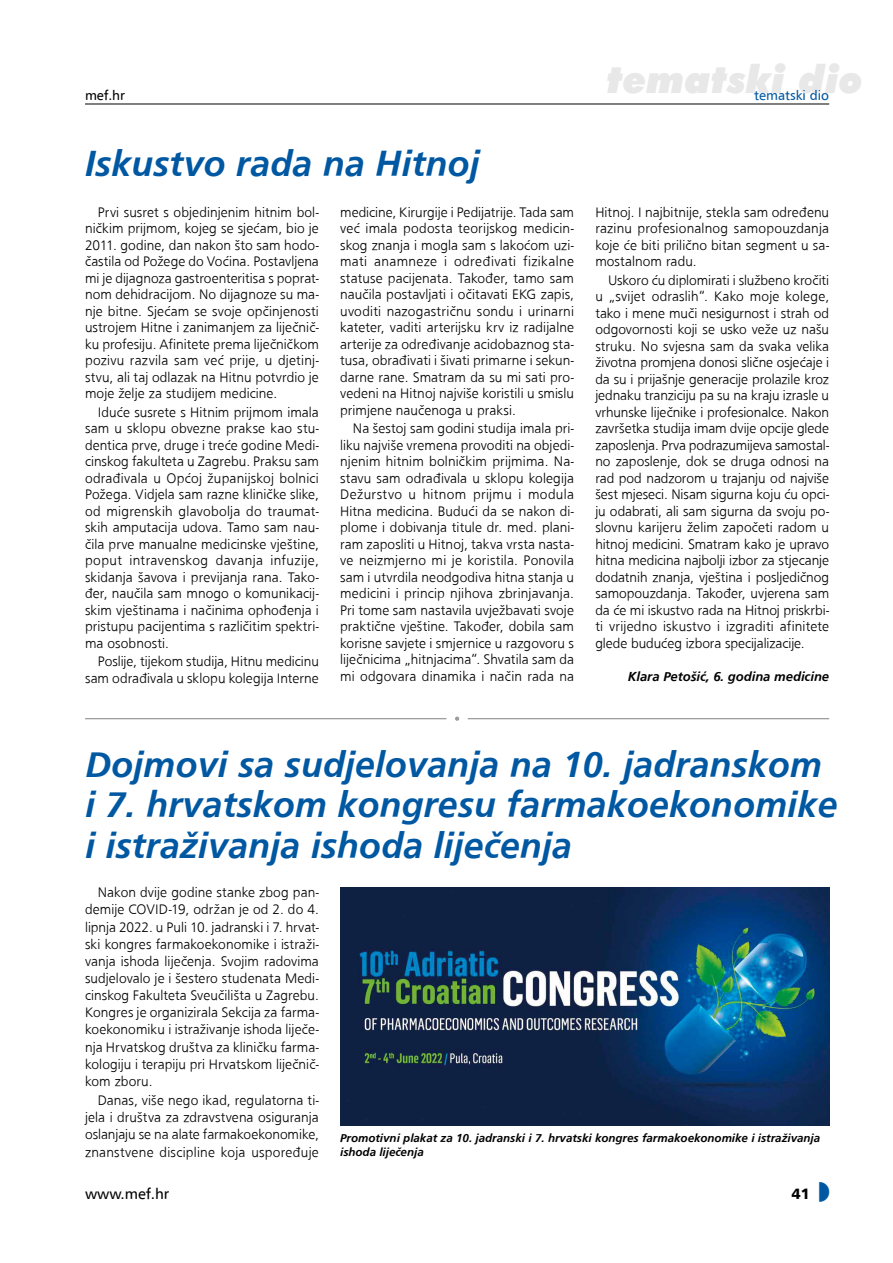
<style>
.page{position:relative;width:893px;height:1263px;background:#fff}
.page>*{position:absolute;margin:0;border:0;box-sizing:border-box;transform-origin:0 0}
.t1{font:italic 900 39px "Futura BT";color:#e8e8e9}
.t2{font:500 37.5px/40.5px "Frugal Sans Bold Italic DTC";color:#0058a2}
.t3{font:15px "A Frutiger";color:#000}
.t4{font:900 15px "A Frutiger";color:#000}
.t5{font:500 14.25px/16.5px "Frugal Sans Light DTC";letter-spacing:.005em;color:#000;text-align:justify}
.t6{font:500 13.5px "Frugal Sans Bold Italic DTC";color:#000}
.t7{font:13.5px "A Frutiger";color:#0058a2}
.t8{font:13.5px "A Frutiger";color:#000}
.t9{font:500 12px/14.2px "Frugal Sans Bold Italic DTC";color:#000}
</style>
<div class="page">
<hr style="left:85px;top:104px;width:744px;height:1px;background:#000">
<img style="left:340px;top:887px;width:489px;height:239px">
<svg style="left:455px;top:716px;width:4px;height:5px"></svg>
<hr style="left:85px;top:718px;width:361px;height:1px;background:#9b9c9f">
<hr style="left:468px;top:718px;width:361px;height:1px;background:#9b9c9f">
<p class="t8" style="left:85px;top:87px;width:42px">mef.hr</p>
<h2 class="t2" style="left:85px;top:142px;width:396px">Iskustvo rada na Hitnoj</h2>
<p class="t5" style="left:85px;top:203px;width:235px;text-indent:13px">Prvi susret s objedinjenim hitnim bol&shy;ničkim prijmom, kojeg se sjećam, bio je 2011. godine, dan nakon što sam hodo&shy;častila od Požege do Voćina. Postavljena mi je dijagnoza gastroenteritisa s poprat&shy;nom dehidracijom. No dijagnoze su ma&shy;nje bitne. Sjećam se svoje opčinjenosti ustrojem Hitne i zanimanjem za liječnič&shy;ku profesiju. Afinitete prema liječničkom pozivu razvila sam već prije, u djetinj&shy;stvu, ali taj odlazak na Hitnu potvrdio je moje želje za studijem medicine.</p>
<p class="t5" style="left:85px;top:404px;width:235px;text-indent:13px">Iduće susrete s Hitnim prijmom imala sam u sklopu obvezne prakse kao stu&shy;dentica prve, druge i treće godine Medi&shy;cinskog fakulteta u Zagrebu. Praksu sam odrađivala u Općoj županijskoj bolnici Požega. Vidjela sam razne kliničke slike, od migrenskih glavobolja do traumat&shy;skih amputacija udova. Tamo sam nau&shy;čila prve manualne medicinske vještine, poput intravenskog davanja infuzije, skidanja šavova i previjanja rana. Tako&shy;đer, naučila sam mnogo o komunikacij&shy;skim vještinama i načinima ophođenja i pristupu pacijentima s različitim spektri&shy;ma osobnosti.</p>
<p class="t5" style="left:85px;top:653px;width:235px;text-align:right">Poslije, tijekom studija, Hitnu medicinu sam odrađivala u sklopu kolegija Interne</p>
<p class="t5" style="left:340px;top:203px;width:235px">medicine, Kirurgije i Pedijatrije. Tada sam već imala podosta teorijskog medicin&shy;skog znanja i mogla sam s lakoćom uzi&shy;mati anamneze i određivati fizikalne statuse pacijenata. Također, tamo sam naučila postavljati i očitavati EKG zapis, uvoditi nazogastričnu sondu i urinarni kateter, vaditi arterijsku krv iz radijalne arterije za određivanje acidobaznog sta&shy;tusa, obrađivati i šivati primarne i sekun&shy;darne rane. Smatram da su mi sati pro&shy;vedeni na Hitnoj najviše koristili u smislu primjene naučenoga u praksi.</p>
<p class="t5" style="left:340px;top:420px;width:235px;text-indent:13px">Na šestoj sam godini studija imala pri&shy;liku najviše vremena provoditi na objedi&shy;njenim hitnim bolničkim prijmima. Na&shy;stavu sam odrađivala u sklopu kolegija Dežurstvo u hitnom prijmu i modula Hitna medicina. Budući da se nakon di&shy;plome i dobivanja titule dr. med. plani&shy;ram zaposliti u Hitnoj, takva vrsta nasta&shy;ve neizmjerno mi je koristila. Ponovila sam i utvrdila neodgodiva hitna stanja u medicini i princip njihova zbrinjavanja.<br>Pri tome sam nastavila uvježbavati svoje praktične vještine. Također, dobila sam korisne savjete i smjernice u razgovoru s liječnicima „hitnjacima“. Shvatila sam da mi odgovara dinamika i način rada na</p>
<h1 class="t1" style="left:606px;top:56px;width:258px">tematski dio</h1>
<p class="t7" style="left:754px;top:87px;width:76px">tematski dio</p>
<p class="t5" style="left:595px;top:203px;width:235px">Hitnoj. I najbitnije, stekla sam određenu razinu profesionalnog samopouzdanja koje će biti prilično bitan segment u sa&shy;mostalnom radu.</p>
<p class="t5" style="left:595px;top:272px;width:235px;text-indent:13px">Uskoro ću diplomirati i službeno kročiti u „svijet odraslih“. Kako moje kolege, tako i mene muči nesigurnost i strah od odgovornosti koji se usko veže uz našu struku. No svjesna sam da svaka velika životna promjena donosi slične osjećaje i da su i prijašnje generacije prolazile kroz jednaku tranziciju pa su na kraju izrasle u vrhunske liječnike i profesionalce. Nakon završetka studija imam dvije opcije glede zaposlenja. Prva podrazumijeva samostal&shy;no zaposlenje, dok se druga odnosi na rad pod nadzorom u trajanju od najviše šest mjeseci. Nisam sigurna koju ću opci&shy;ju odabrati, ali sam sigurna da svoju po&shy;slovnu karijeru želim započeti radom u hitnoj medicini. Smatram kako je upravo hitna medicina najbolji izbor za stjecanje dodatnih znanja, vještina i posljedičnog samopouzdanja. Također, uvjerena sam da će mi iskustvo rada na Hitnoj priskrbi&shy;ti vrijedno iskustvo i izgraditi afinitete glede budućeg izbora specijalizacije.</p>
<p class="t6" style="left:628px;top:669px;width:203px">Klara Petošić, 6. godina medicine</p>
<h2 class="t2" style="left:85px;top:743px;width:754px">Dojmovi sa sudjelovanja na 10. jadranskom i 7. hrvatskom kongresu farmakoekonomike i istraživanja ishoda liječenja</h2>
<p class="t5" style="left:85px;top:884px;width:235px;line-height:17.1px;text-indent:13px">Nakon dvije godine stanke zbog pan&shy;demije COVID-19, održan je od 2. do 4. lipnja 2022. u Puli 10. jadranski i 7. hrvat&shy;ski kongres farmakoekonomike i istraži&shy;vanja ishoda liječenja. Svojim radovima sudjelovalo je i šestero studenata Medi&shy;cinskog Fakulteta Sveučilišta u Zagrebu.<br>Kongres je organizirala Sekcija za farma&shy;koekonomiku i istraživanje ishoda liječe&shy;nja Hrvatskog društva za kliničku farma&shy;kologiju i terapiju pri Hrvatskom liječnič&shy;kom zboru.</p>
<p class="t5" style="left:85px;top:1092px;width:235px;line-height:17.1px;text-indent:13px">Danas, više nego ikad, regulatorna ti&shy;jela i društva za zdravstvena osiguranja oslanjaju se na alate farmakoekonomike, znanstvene discipline koja uspoređuje</p>
<p class="t9" style="left:340px;top:1130px;width:482px">Promotivni plakat za 10. jadranski i 7. hrvatski kongres farmakoekonomike i istraživanja ishoda liječenja</p>
<p class="t3" style="left:85px;top:1185px;width:86px">www.mef.hr</p>
<p class="t4" style="left:792px;top:1184px;width:20px">41</p>
</div>
